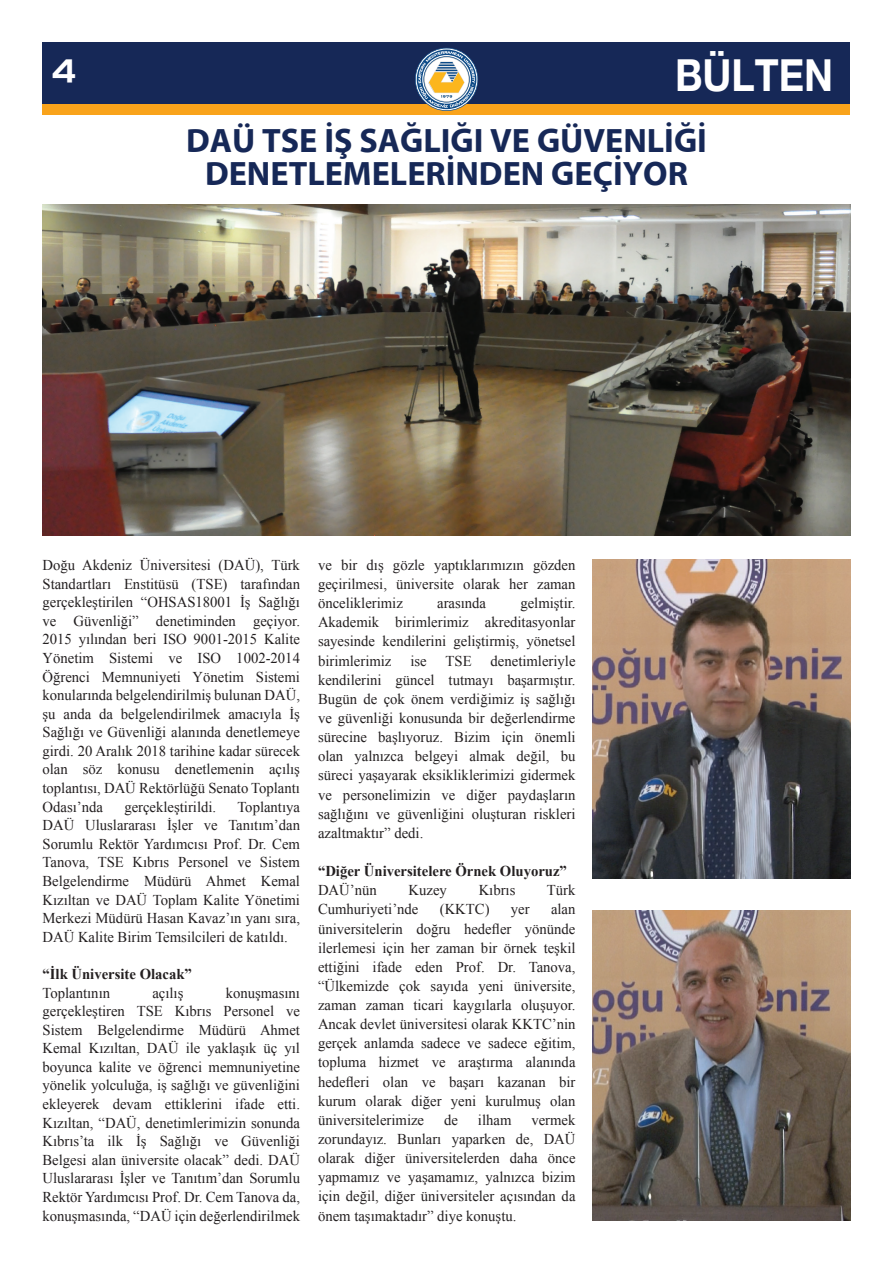
<style>
.page{position:relative;width:893px;height:1263px;background:#fff}
.page>*{position:absolute;margin:0;border:0;box-sizing:border-box;transform-origin:0 0}
.t1{font:700 44.1px "Helvetica Neue EMU";color:#fff;scale:.89 1}
.t2{font:700 34.05px/32.7px "Myriad EMU";color:#162857;text-align:center}
.t3{font:31.5px "Handel EMU";color:#fff}
.t4{font:15px/18.6px "Times New Roman";color:#231f20;text-align:justify}
.t5{font:700 15px "Times New Roman";color:#231f20}
</style>
<div class="page">
<div style="left:43px;top:43px;width:807px;height:72px;background:#f9a31b"></div>
<div style="left:43px;top:43px;width:807px;height:61px;background:#162857"></div>
<svg style="left:415px;top:48px;width:63px;height:63px"></svg>
<img style="left:43px;top:205px;width:807px;height:330px">
<img style="left:592px;top:560px;width:258px;height:318px">
<img style="left:592px;top:910px;width:258px;height:310px">
<h3 class="t3" style="left:52px;top:52px;width:26px">4</h3>
<h1 class="t1" style="left:675px;top:48px;width:179px">BÜLTEN</h1>
<h2 class="t2" style="left:186px;top:125px;width:522px">DAÜ TSE İŞ SAĞLIĞI VE GÜVENLİĞİ<br>DENETLEMELERİNDEN GEÇİYOR</h2>
<p class="t4" style="left:43px;top:555px;width:259px">Doğu Akdeniz Üniversitesi (DAÜ), Türk Standartları Enstitüsü (TSE) tarafından gerçekleştirilen “OHSAS18001 İş Sağlığı ve Güvenliği” denetiminden geçiyor.<br>2015 yılından beri ISO 9001-2015 Kalite Yönetim Sistemi ve ISO 1002-2014<br>Öğrenci Memnuniyeti Yönetim Sistemi konularında belgelendirilmiş bulunan DAÜ, şu anda da belgelendirilmek amacıyla İş Sağlığı ve Güvenliği alanında denetlemeye girdi. 20 Aralık 2018 tarihine kadar sürecek olan söz konusu denetlemenin açılış toplantısı, DAÜ Rektörlüğü Senato Toplantı Odası’nda</p>
<p class="t4" style="left:43px;top:797px;width:259px;text-indent:195px">Toplantıya DAÜ Uluslararası İşler ve Tanıtım’dan Sorumlu Rektör Yardımcısı Prof. Dr. Cem Tanova, TSE Kıbrıs Personel ve Sistem Belgelendirme Müdürü Ahmet Kemal Kızıltan ve DAÜ Toplam Kalite Yönetimi Merkezi Müdürü Hasan Kavaz’ın yanı sıra, DAÜ Kalite Birim Temsilcileri de katıldı.</p>
<p class="t5" style="left:43px;top:963px;width:151px">“İlk Üniversite Olacak”</p>
<p class="t4" style="left:43px;top:983px;width:69px">Toplantının</p>
<p class="t4" style="left:152px;top:983px;width:33px">açılış</p>
<p class="t4" style="left:124px;top:797px;width:93px">gerçekleştirildi.</p>
<p class="t4" style="left:43px;top:983px;width:259px;text-indent:183px">konuşmasını gerçekleştiren TSE Kıbrıs Personel ve Sistem Belgelendirme Müdürü Ahmet Kemal Kızıltan, DAÜ ile yaklaşık üç yıl boyunca kalite ve öğrenci memnuniyetine yönelik yolculuğa, iş sağlığı ve güvenliğini ekleyerek devam ettiklerini ifade etti.<br>Kızıltan, “DAÜ, denetimlerimizin sonunda Kıbrıs’ta ilk İş Sağlığı ve Güvenliği Belgesi alan üniversite olacak” dedi. DAÜ Uluslararası İşler ve Tanıtım’dan Sorumlu Rektör Yardımcısı Prof. Dr. Cem Tanova da, konuşmasında, “DAÜ için değerlendirilmek</p>
<p class="t4" style="left:318px;top:555px;width:259px;line-height:19.2px">ve bir dış gözle yaptıklarımızın gözden geçirilmesi, üniversite olarak her zaman önceliklerimiz</p>
<p class="t4" style="left:318px;top:593px;width:259px;line-height:19.2px;text-indent:202px">gelmiştir.<br>Akademik birimlerimiz akreditasyonlar sayesinde kendilerini geliştirmiş, yönetsel birimlerimiz</p>
<p class="t4" style="left:437px;top:593px;width:50px">arasında</p>
<p class="t4" style="left:318px;top:651px;width:259px;line-height:19.2px;text-indent:173px">denetimleriyle kendilerini güncel tutmayı başarmıştır.<br>Bugün de çok önem verdiğimiz iş sağlığı ve güvenliği konusunda bir değerlendirme sürecine başlıyoruz. Bizim için önemli olan yalnızca belgeyi almak değil, bu süreci yaşayarak eksikliklerimizi gidermek ve personelimizin ve diğer paydaşların sağlığını ve güvenliğini oluşturan riskleri azaltmaktır” dedi.</p>
<p class="t5" style="left:318px;top:861px;width:250px">“Diğer Üniversitelere Örnek Oluyoruz”</p>
<p class="t4" style="left:318px;top:881px;width:60px">DAÜ’nün</p>
<p class="t4" style="left:409px;top:881px;width:40px">Kuzey</p>
<p class="t4" style="left:479px;top:881px;width:38px">Kıbrıs</p>
<p class="t4" style="left:547px;top:881px;width:30px">Türk</p>
<p class="t4" style="left:318px;top:900px;width:102px">Cumhuriyeti’nde</p>
<p class="t4" style="left:440px;top:900px;width:51px">(KKTC)</p>
<p class="t4" style="left:511px;top:900px;width:20px">yer</p>
<p class="t4" style="left:410px;top:651px;width:63px">ise TSE</p>
<p class="t4" style="left:318px;top:899px;width:259px;line-height:19.2px;text-indent:233px">alan üniversitelerin doğru hedefler yönünde ilerlemesi için her zaman bir örnek teşkil ettiğini ifade eden Prof. Dr. Tanova, “Ülkemizde çok sayıda yeni üniversite, zaman zaman ticari kaygılarla oluşuyor.<br>Ancak devlet üniversitesi olarak KKTC’nin gerçek anlamda sadece ve sadece eğitim, topluma hizmet ve araştırma alanında hedefleri olan ve başarı kazanan bir kurum olarak diğer yeni kurulmuş olan üniversitelerimize</p>
<p class="t4" style="left:318px;top:1110px;width:259px;line-height:19.2px;text-indent:213px">vermek zorundayız. Bunları yaparken de, DAÜ olarak diğer üniversitelerden daha önce yapmamız ve yaşamamız, yalnızca bizim için değil, diğer üniversiteler açısından da önem taşımaktadır” diye konuştu.</p>
<p class="t4" style="left:444px;top:1110px;width:15px">de</p>
<p class="t4" style="left:478px;top:1110px;width:35px">ilham</p>
</div>
